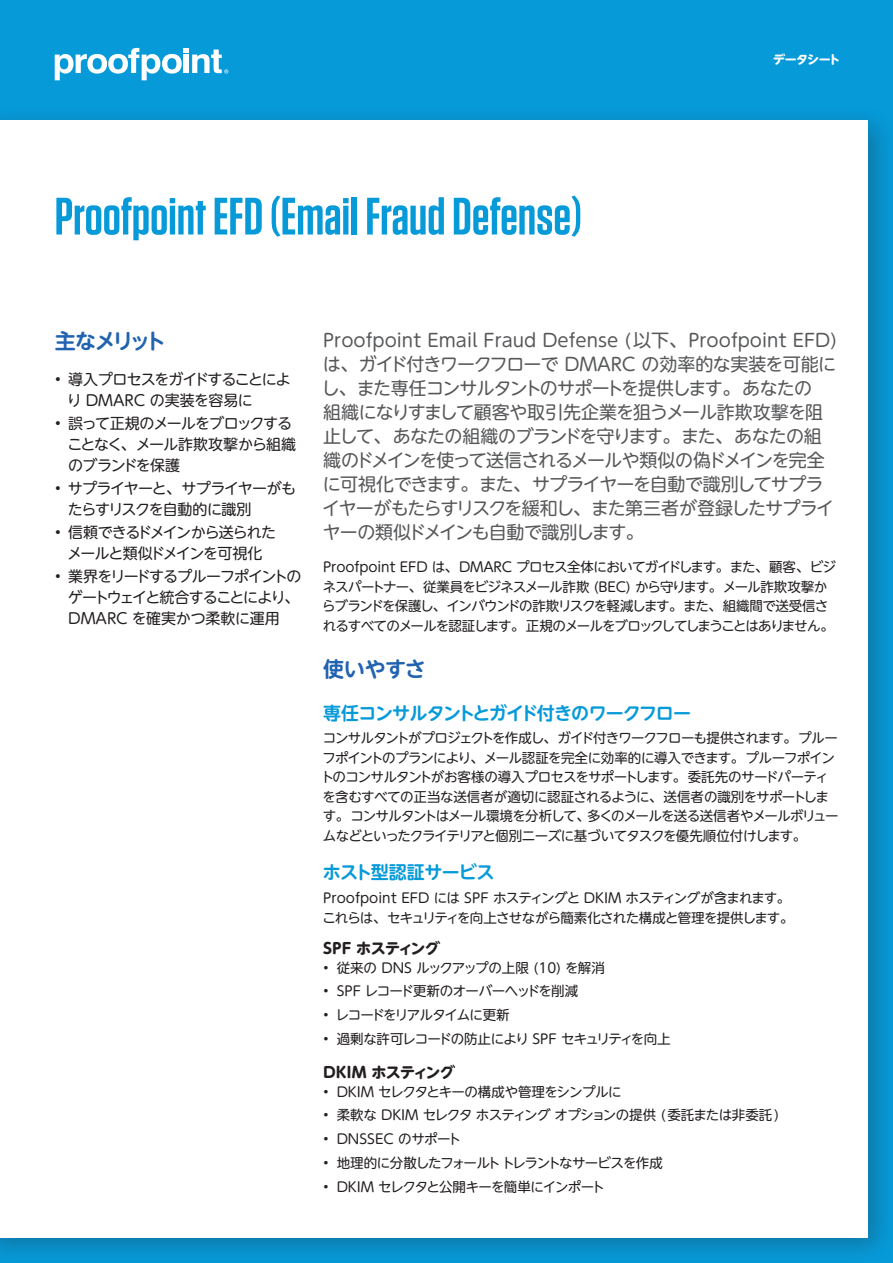
<style>
.page{position:relative;width:893px;height:1263px;background:#069ad9}
.page>*{position:absolute;margin:0;border:0;box-sizing:border-box;transform-origin:0 0}
.t1{font:600 52.5px "Tungsten";color:#069ad9}
.t2{font:700 21px "UD Shin M Go Pr 6 N De";letter-spacing:-.065em;color:#2163b0}
.t3{font:18px/24px "UD Shin M Go Pr 6 N";letter-spacing:-.045em;color:#57585a}
.t4{font:700 18px "UD Shin M Go Pr 6 N De";letter-spacing:-.05em;color:#069ad9}
.t5{font:15px/21px "UD Shin M Go Pr 6 N";letter-spacing:-.06em;color:#231f20}
.t6{font:700 15px "UD Shin M Go Pr 6 N";letter-spacing:-.035em;color:#231f20}
.t7{font:13.5px/19.5px "UD Shin M Go Pr 6 N";letter-spacing:-.05em;color:#231f20}
.t8{font:13.5px "UD Shin M Go Pr 6 N";letter-spacing:-.01em;color:#231f20}
.t9{font:13.5px "UD Shin M Go Pr 6 N";letter-spacing:-.07em;color:#231f20}
.t10{font:13.5px "UD Shin M Go Pr 6 N";color:#231f20}
.t11{font:700 12px "UD Shin M Go Pr 6 N";letter-spacing:-.055em;color:#fff}
</style>
<div class="page">
<div style="left:0;top:104px;width:893px;height:1159px;background:#231f20;opacity:.3"></div>
<div style="left:0;top:120px;width:868px;height:1117px;background:#fff"></div>
<svg style="left:55px;top:48px;width:173px;height:32px"></svg>
<h1 class="t1" style="left:55px;top:189px;width:529px">Proofpoint EFD (Email Fraud Defense)</h1>
<p class="t11" style="left:773px;top:49px;width:69px">データシート</p>
<h2 class="t2" style="left:55px;top:324px;width:113px">主なメリット</h2>
<p class="t5" style="left:67px;top:368px;width:225px;text-indent:-12px">• 導入プロセスをガイドすることにより DMARC の実装を容易に</p>
<p class="t5" style="left:67px;top:412px;width:230px;text-indent:-13px">• 誤って正規のメールをブロックすることなく、メール詐欺攻撃から組織のブランドを保護</p>
<p class="t5" style="left:68px;top:477px;width:230px;text-indent:-13px">• サプライヤーと、サプライヤーがもたらすリスクを自動的に識別</p>
<p class="t5" style="left:55px;top:521px;width:223px;text-align:center">• 信頼できるドメインから送られたメールと類似ドメインを可視化</p>
<p class="t5" style="left:68px;top:565px;width:235px;text-indent:-13px">• 業界をリードするプルーフポイントのゲートウェイと統合することにより、<br>DMARC を確実かつ柔軟に運用</p>
<p class="t3" style="left:321px;top:327px;width:517px">Proofpoint Email Fraud Defense (以下、Proofpoint EFD)は、ガイド付きワークフローで DMARC の効率的な実装を可能にし、また専任コンサルタントのサポートを提供します。あなたの<br>組織になりすまして顧客や取引先企業を狙うメール詐欺攻撃を阻止して、あなたの組織のブランドを守ります。また、あなたの組織のドメインを使って送信されるメールや類似の偽ドメインを完全に可視化できます。また、サプライヤーを自動で識別してサプライヤーがもたらすリスクを緩和し、また第三者が登録したサプライヤーの類似ドメインも自動で識別します。</p>
<p class="t7" style="left:322px;top:557px;width:515px">Proofpoint EFD は、DMARC プロセス全体においてガイドします。また、顧客、ビジネスパートナー、従業員をビジネスメール詐欺 (BEC) から守ります。メール詐欺攻撃からブランドを保護し、インバウンドの詐欺リスクを軽減します。また、組織間で送受信されるすべてのメールを認証します。正規のメールをブロックしてしまうことはありません。</p>
<h2 class="t2" style="left:323px;top:651px;width:104px">使いやすさ</h2>
<h3 class="t4" style="left:323px;top:697px;width:370px">専任コンサルタントとガイド付きのワークフロー</h3>
<p class="t7" style="left:321px;top:728px;width:519px">コンサルタントがプロジェクトを作成し、ガイド付きワークフローも提供されます。プルーフポイントのプランにより、メール認証を完全に効率的に導入できます。プルーフポイントのコンサルタントがお客様の導入プロセスをサポートします。委託先のサードパーティを含むすべての正当な送信者が適切に認証されるように、送信者の識別をサポートします。コンサルタントはメール環境を分析して、多くのメールを送る送信者やメールボリュームなどといったクライテリアと個別ニーズに基づいてタスクを優先順位付けします。</p>
<h3 class="t4" style="left:323px;top:857px;width:173px">ホスト型認証サービス</h3>
<p class="t7" style="left:322px;top:888px;width:473px">Proofpoint EFD には SPF ホスティングと DKIM ホスティングが含まれます。これらは、セキュリティを向上させながら簡素化された構成と管理を提供します。</p>
<p class="t6" style="left:323px;top:936px;width:118px">SPF ホスティング</p>
<p class="t8" style="left:323px;top:956px;width:283px">• 従来の DNS ルックアップの上限 (10) を解消</p>
<p class="t7" style="left:323px;top:981px;width:257px">• SPF レコード更新のオーバーヘッドを削減</p>
<p class="t9" style="left:323px;top:1004px;width:188px">• レコードをリアルタイムに更新</p>
<p class="t7" style="left:323px;top:1028px;width:349px">• 過剰な許可レコードの防止により SPF セキュリティを向上</p>
<p class="t6" style="left:323px;top:1060px;width:134px">DKIM ホスティング</p>
<p class="t7" style="left:323px;top:1081px;width:300px">• DKIM セレクタとキーの構成や管理をシンプルに</p>
<p class="t7" style="left:323px;top:1105px;width:457px">• 柔軟な DKIM セレクタ ホスティング オプションの提供 ( 委託または非委託 )</p>
<p class="t10" style="left:323px;top:1128px;width:140px">• DNSSEC のサポート</p>
<p class="t7" style="left:323px;top:1152px;width:341px">• 地理的に分散したフォールト トレラントなサービスを作成</p>
<p class="t7" style="left:323px;top:1176px;width:283px">• DKIM セレクタと公開キーを簡単にインポート</p>
</div>
